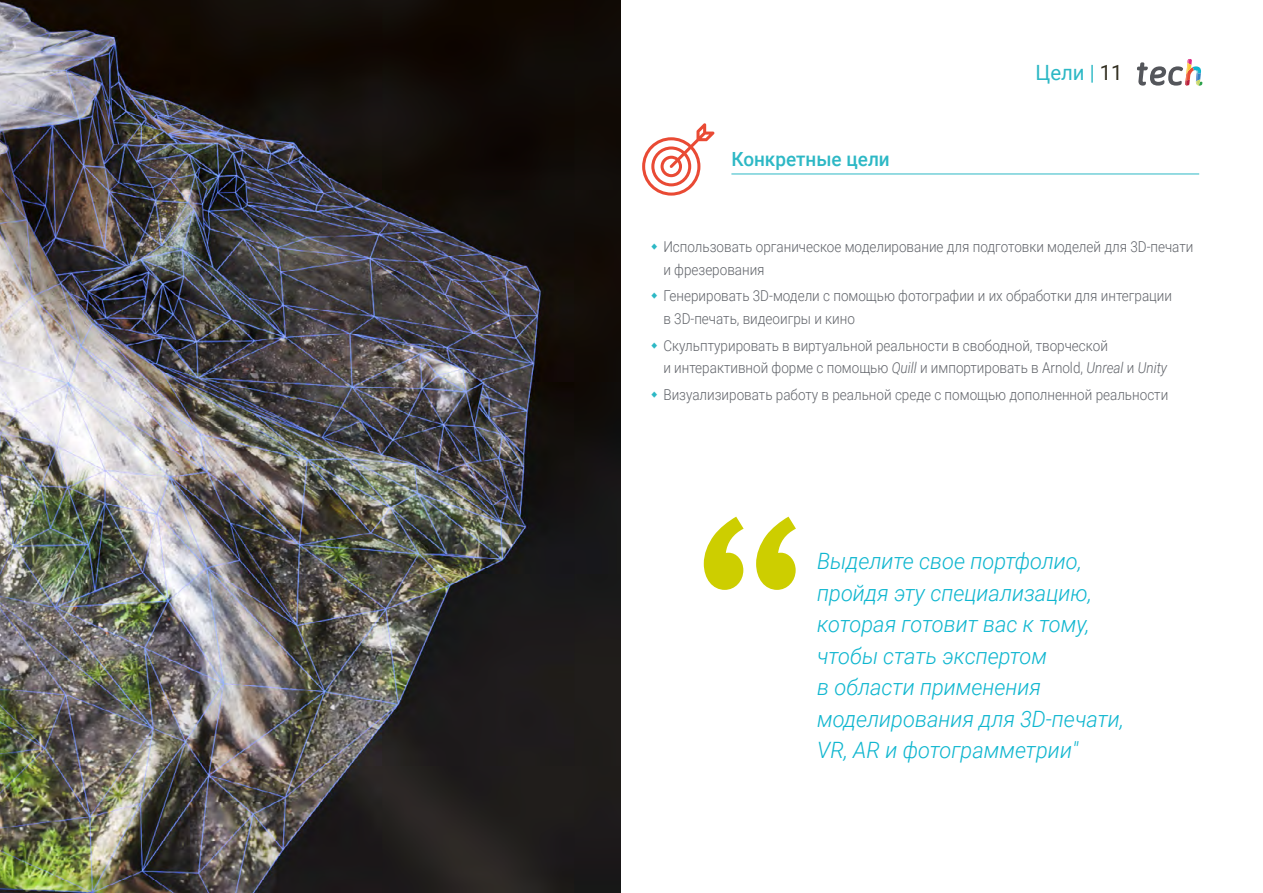
<style>
.page{position:relative;width:1263px;height:893px;background:#fff}
.page>*{position:absolute;margin:0;border:0;box-sizing:border-box;transform-origin:0 0}
.t1{font:italic 300 22.5px/31.5px "Roboto";color:#0fb6cf}
.t2{font:21px "Roboto";color:#2db8c5}
.t3{font:500 19.5px "Roboto";color:#2db8c5}
.t4{font:300 15px/22.5px "Roboto";color:#61646a;scale:.9 1}
.s1{color:#312e20}
.s2{font-style:italic}
</style>
<div class="page">
<svg style="left:1137px;top:59px;width:65px;height:27px"></svg>
<hr style="left:731px;top:174px;width:468px;height:1px;background:#2db8c5">
<svg style="left:642px;top:123px;width:72px;height:73px"></svg>
<img style="left:0;top:0;width:621px;height:893px">
<svg style="left:704px;top:517px;width:92px;height:73px"></svg>
<h3 class="t3" style="left:731px;top:145px;width:160px">Конкретные цели</h3>
<h2 class="t2" style="left:1035px;top:57px;width:89px">Цели | <span class="s1">11</span></h2>
<p class="t4" style="left:663px;top:235px;width:590px">Использовать органическое моделирование для подготовки моделей для 3D-печати и фрезерования</p>
<p class="t4" style="left:663px;top:284px;width:567px">Генерировать 3D-модели с помощью фотографии и их обработки для интеграции в 3D-печать, видеоигры и кино</p>
<p class="t4" style="left:663px;top:333px;width:561px">Скульптурировать в виртуальной реальности в свободной, творческой<br>и интерактивной форме с помощью <span class="s2">Quill</span> и импортировать в Arnold, <span class="s2">Unreal</span> и <span class="s2">Unity</span></p>
<p class="t4" style="left:663px;top:383px;width:562px">Визуализировать работу в реальной среде с помощью дополненной реальности</p>
<h1 class="t1" style="left:817px;top:545px;width:308px">Выделите свое портфолио, пройдя эту специализацию, которая готовит вас к тому, чтобы стать экспертом<br>в области применения моделирования для 3D-печати,<br>VR, AR и фотограмметрии"</h1>
</div>
